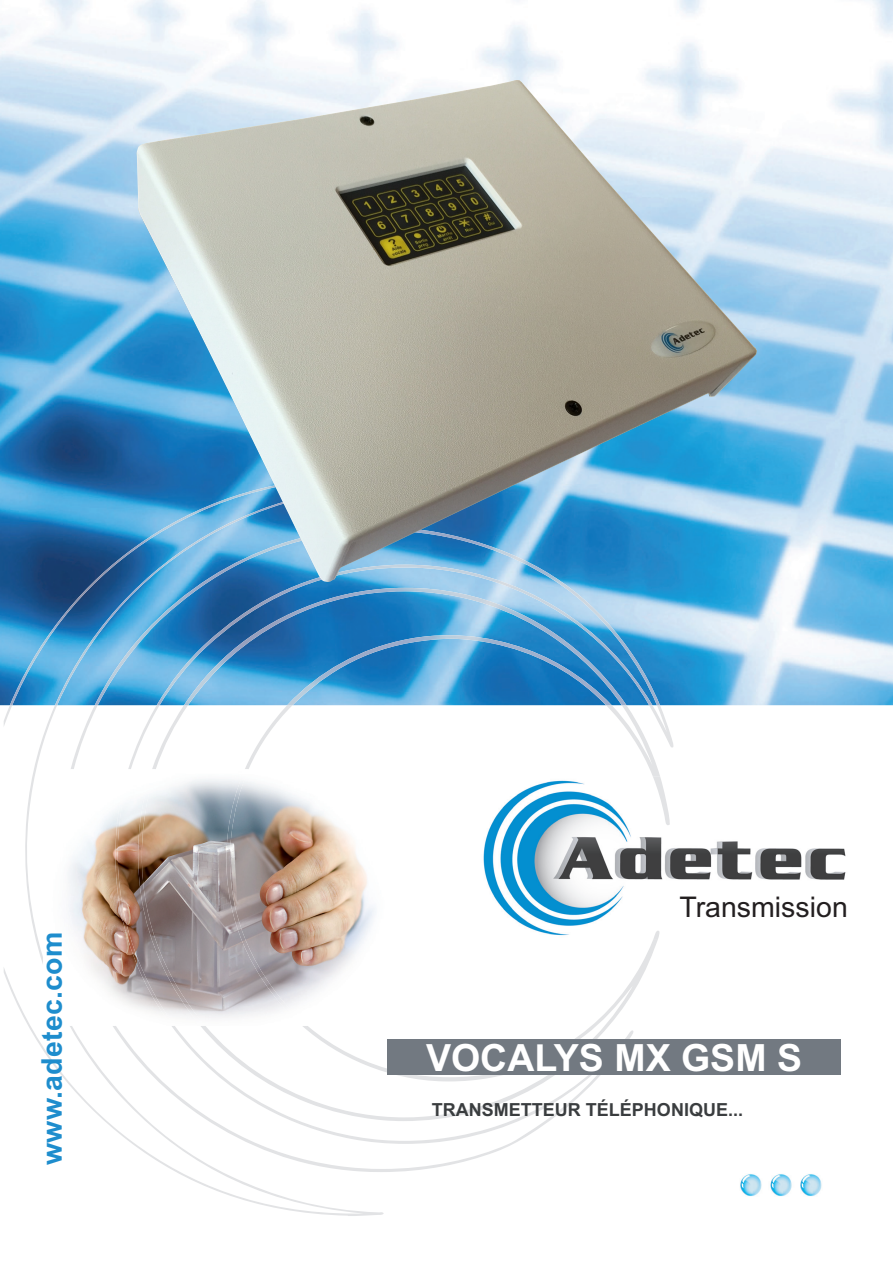
<style>
.page{position:relative;width:893px;height:1263px;background:#fff}
.page>*{position:absolute;margin:0;border:0;box-sizing:border-box;transform-origin:0 0}
.t1{font:700 37.5px "Arial";color:#fff}
.t2{font:700 28.5px "Arial";letter-spacing:.01em;color:#1e8dcd}
.t3{font:28.5px "Arial";color:#231f20}
.t4{font:700 18px "Arial";color:#3a3d3f}
</style>
<div class="page">
<img style="left:0;top:0;width:892px;height:705px">
<img style="left:674px;top:841px;width:172px;height:39px">
<img style="left:740px;top:1174px;width:82px;height:23px">
<svg style="left:4px;top:705px;width:379px;height:511px"></svg>
<img style="left:10px;top:477px;width:127px;height:228px">
<svg style="left:71px;top:705px;width:603px;height:467px"></svg>
<img style="left:95px;top:527px;width:565px;height:178px">
<svg style="left:152px;top:705px;width:508px;height:416px"></svg>
<img style="left:184px;top:588px;width:442px;height:117px">
<img style="left:653px;top:777px;width:17px;height:163px">
<img style="left:43px;top:769px;width:346px;height:257px">
<img style="left:43px;top:957px;width:18px;height:69px">
<img style="left:61px;top:769px;width:73px;height:257px">
<img style="left:134px;top:769px;width:173px;height:257px">
<div style="left:387px;top:1039px;width:453px;height:36px;background:#727981"></div>
<img style="left:137px;top:80px;width:620px;height:502px">
<h2 class="t2" style="left:42px;top:1165px;width:235px;rotate:-90deg">www.adetec.com</h2>
<h2 class="t3" style="left:679px;top:897px;width:170px">Transmission</h2>
<h1 class="t1" style="left:426px;top:1044px;width:377px">VOCALYS MX GSM S</h1>
<p class="t4" style="left:432px;top:1103px;width:313px">TRANSMETTEUR TÉLÉPHONIQUE...</p>
</div>
